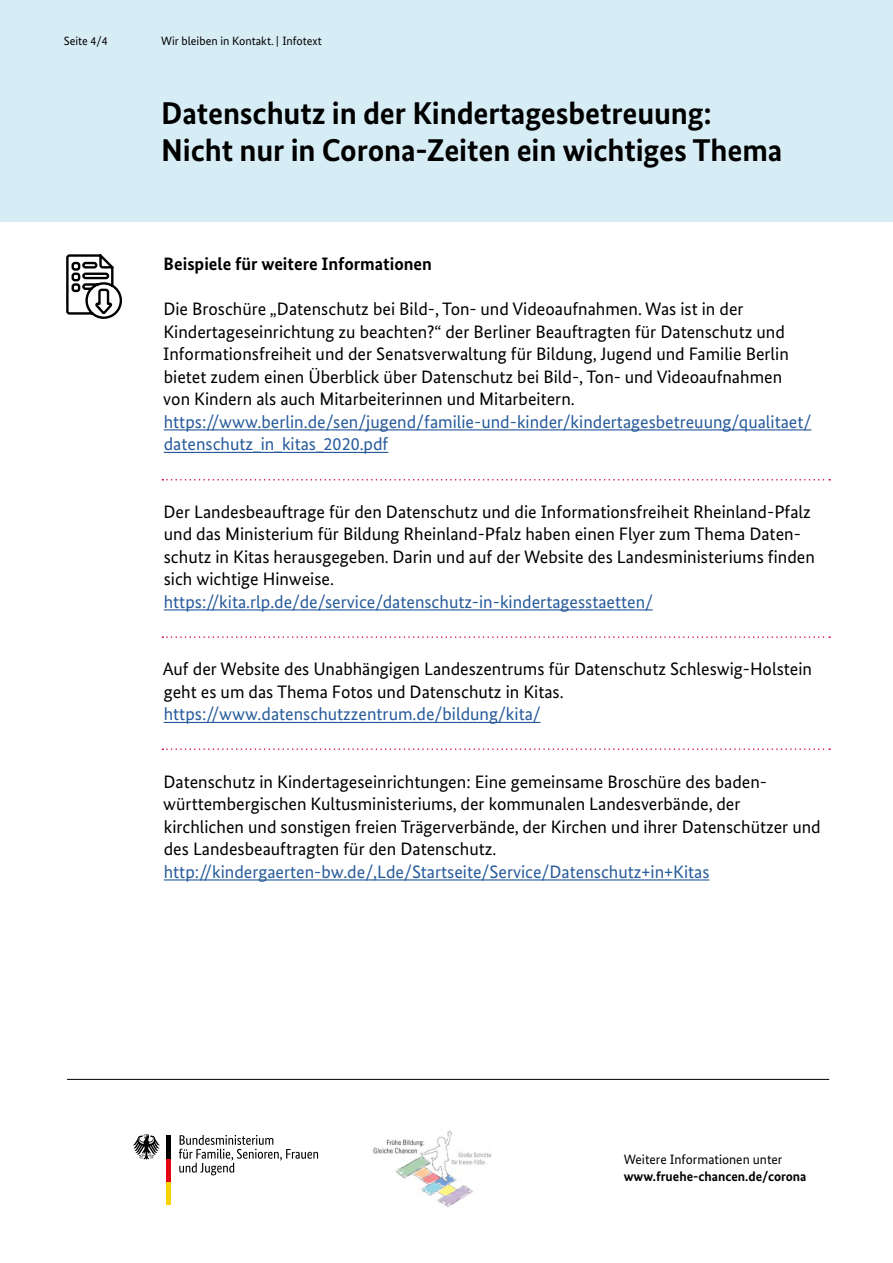
<style>
.page{position:relative;width:893px;height:1263px;background:#fff}
.page>*{position:absolute;margin:0;border:0;box-sizing:border-box;transform-origin:0 0}
.t1{font:700 31.5px/37.5px "Bundes Sans";letter-spacing:-.005em;color:#000}
.t2{font:18px/22.5px "Bundes Sans";color:#000}
.t3{font:18px/22.5px "Bundes Sans";color:#275b9b}
.t4{font:700 18px "Bundes Sans";color:#000}
.t5{font:700 13.5px "Bundes Sans";color:#000}
.t6{font:13.5px "Bundes Sans";color:#000}
.t7{font:12px "Bundes Sans";color:#000}
</style>
<div class="page">
<hr style="left:164px;top:429px;width:647px;height:1px;background:#275b9b">
<hr style="left:164px;top:452px;width:224px;height:1px;background:#275b9b">
<hr style="left:164px;top:609px;width:489px;height:1px;background:#275b9b">
<hr style="left:164px;top:722px;width:376px;height:1px;background:#275b9b">
<hr style="left:164px;top:879px;width:545px;height:1px;background:#275b9b">
<hr style="left:67px;top:1079px;width:762px;height:1px;background:#000">
<svg style="left:66px;top:254px;width:56px;height:65px"></svg>
<svg style="left:162px;top:479px;width:668px;height:1px"></svg>
<svg style="left:162px;top:636px;width:668px;height:2px"></svg>
<svg style="left:162px;top:748px;width:668px;height:2px"></svg>
<div style="left:0;top:0;width:893px;height:221px;background:#d7edf6"></div>
<svg style="left:179px;top:1135px;width:139px;height:40px"></svg>
<hr style="left:167px;top:1182px;width:4px;height:23px;background:#f8d200">
<hr style="left:167px;top:1158px;width:4px;height:24px;background:#e30613">
<svg style="left:133px;top:1134px;width:27px;height:25px"></svg>
<hr style="left:167px;top:1135px;width:4px;height:23px;background:#000">
<img style="left:373px;top:1131px;width:119px;height:76px">
<p class="t7" style="left:64px;top:34px;width:46px">Seite 4/4</p>
<p class="t7" style="left:161px;top:34px;width:162px">Wir bleiben in Kontakt. | Infotext</p>
<h1 class="t1" style="left:161px;top:94px;width:623px">Datenschutz in der Kindertagesbetreuung:<br>Nicht nur in Corona-Zeiten ein wichtiges Thema</h1>
<p class="t4" style="left:164px;top:253px;width:270px">Beispiele für weitere Informationen</p>
<p class="t2" style="left:163px;top:297px;width:627px">Die Broschüre „Datenschutz bei Bild-, Ton- und Videoaufnahmen. Was ist in der Kindertageseinrichtung zu beachten?“ der Berliner Beauftragten für Datenschutz und Informationsfreiheit und der Senatsverwaltung für Bildung, Jugend und Familie Berlin bietet zudem einen Überblick über Datenschutz bei Bild-, Ton- und Videoaufnahmen von Kindern als auch Mitarbeiterinnen und Mitarbeitern.</p>
<p class="t3" style="left:164px;top:410px;width:649px">https://www.berlin.de/sen/jugend/familie-und-kinder/kindertagesbetreuung/qualitaet/ datenschutz_in_kitas_2020.pdf</p>
<p class="t2" style="left:163px;top:500px;width:653px">Der Landesbeauftrage für den Datenschutz und die Informationsfreiheit Rheinland-Pfalz und das Ministerium für Bildung Rheinland-Pfalz haben einen Flyer zum Thema Daten&shy;schutz in Kitas herausgegeben. Darin und auf der Website des Landesministeriums finden sich wichtige Hinweise.</p>
<p class="t3" style="left:164px;top:590px;width:491px">https://kita.rlp.de/de/service/datenschutz-in-kindertagesstaetten/</p>
<p class="t2" style="left:163px;top:657px;width:651px">Auf der Website des Unabhängigen Landeszentrums für Datenschutz Schleswig-Holstein geht es um das Thema Fotos und Datenschutz in Kitas.</p>
<p class="t3" style="left:164px;top:702px;width:379px">https://www.datenschutzzentrum.de/bildung/kita/</p>
<p class="t2" style="left:163px;top:770px;width:659px">Datenschutz in Kindertageseinrichtungen: Eine gemeinsame Broschüre des baden&shy;württembergischen Kultusministeriums, der kommunalen Landesverbände, der kirchlichen und sonstigen freien Trägerverbände, der Kirchen und ihrer Datenschützer und des Landesbeauftragten für den Datenschutz.</p>
<p class="t3" style="left:164px;top:860px;width:547px">http://kindergaerten-bw.de/,Lde/Startseite/Service/Datenschutz+in+Kitas</p>
<p class="t6" style="left:624px;top:1151px;width:160px">Weitere Informationen unter</p>
<p class="t5" style="left:624px;top:1168px;width:184px">www.fruehe-chancen.de/corona</p>
</div>
